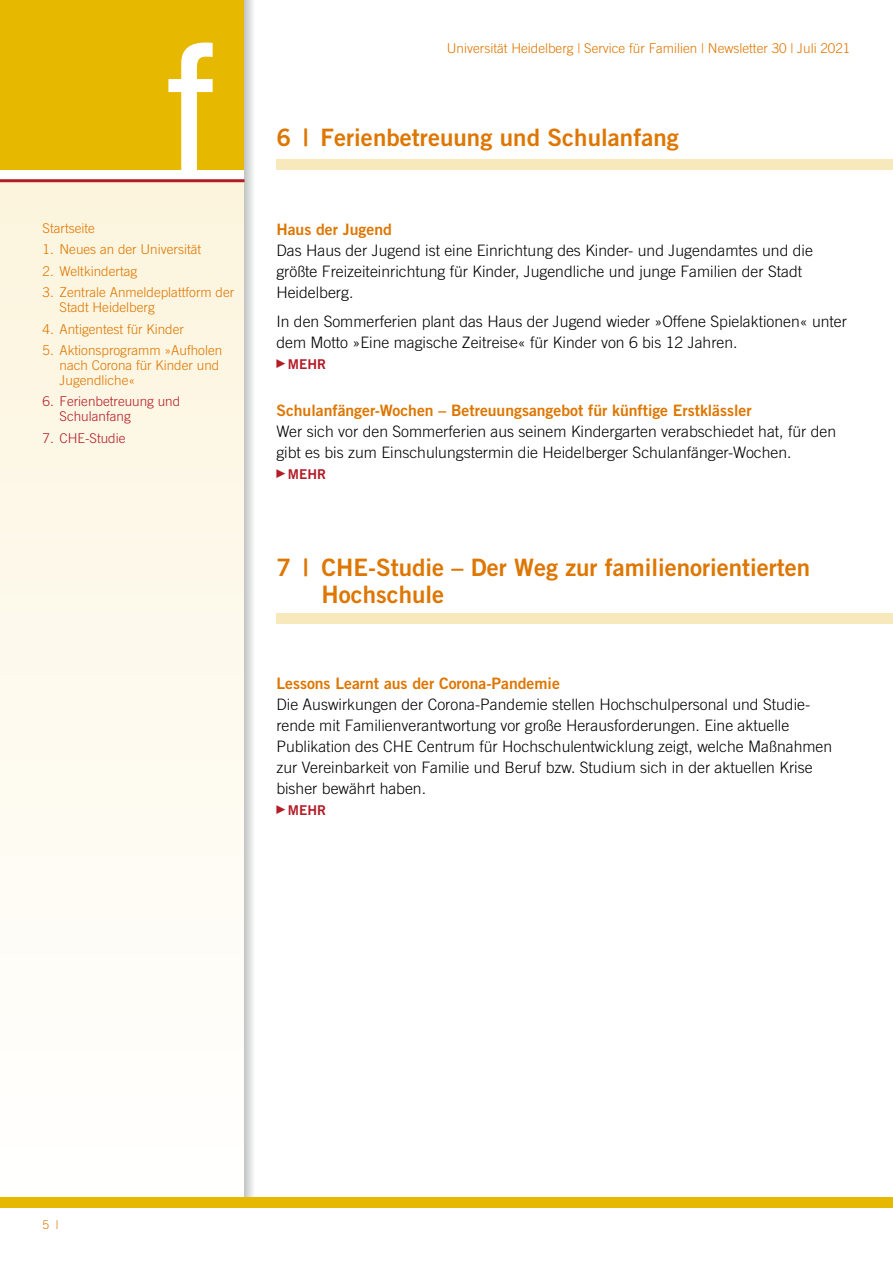
<style>
.page{position:relative;width:893px;height:1263px;background:#fff}
.page>*{position:absolute;margin:0;border:0;box-sizing:border-box;transform-origin:0 0}
.H1_Head_orange{font:24px/27px "Trade Gothic LT Std Bd 2";color:#de7600}
.H2_Subhead_orange{font:300 15.75px/20.9px "Trade Gothic LT Std";color:#000}
.Fließ{font:300 15.75px/21px "Trade Gothic LT Std";color:#000}
.H2_Subhead_orange-2{font:15.75px "Trade Gothic LT Std Bd 2";color:#de7600}
.Fließ_orange{font:300 13.5px/15px "Trade Gothic LT Std";color:#de7600}
.Fließ_orange-2{font:300 13.5px/15px "Trade Gothic LT Std";color:#b21c27}
.H2_Subhead_orange-3{font:13.5px "Trade Gothic LT Std Bd 2";color:#b21c27}
.Fließ-2{font:13.5px "Trade Gothic LT Std Bd 2";color:#b21c27}
.t1{font:300 12px "Trade Gothic LT Std";color:#de7600}
.s1{font-family:"Trade Gothic LT Std Bd 2";font-weight:400;color:#de7600}
</style>
<div class="page">
<div style="left:0;top:181px;width:244px;height:1016px;background:linear-gradient(to bottom,#fcf4dd,#fff)"></div>
<div style="left:0;top:0;width:244px;height:170px;background:#e7b800"></div>
<svg style="left:244px;top:0;width:9px;height:1197px;background:#d9dada"></svg>
<hr style="left:0;top:179px;width:244px;height:3px;background:#b21c27">
<svg style="left:168px;top:43px;width:45px;height:127px"></svg>
<div style="left:0;top:1197px;width:893px;height:11px;background:#e7b800"></div>
<div style="left:276px;top:159px;width:617px;height:11px;background:#f8e9bc"></div>
<div style="left:276px;top:613px;width:617px;height:11px;background:#f8e9bc"></div>
<p class="Fließ_orange" style="left:43px;top:221px;width:54px">Startseite</p>
<p class="Fließ_orange" style="left:43px;top:242px;width:160px">1. Neues an der Universität</p>
<p class="Fließ_orange" style="left:43px;top:263px;width:96px">2. Weltkindertag</p>
<p class="Fließ_orange" style="left:60px;top:285px;width:176px;text-indent:-17px">3. Zentrale Anmeldeplattform der<br>Stadt Heidelberg</p>
<p class="Fließ_orange" style="left:43px;top:321px;width:143px">4. Antigentest für Kinder</p>
<p class="Fließ_orange" style="left:60px;top:342px;width:164px;text-indent:-17px">5. Aktionsprogramm »Aufholen nach Corona für Kinder und<br>Jugendliche«</p>
<p class="Fließ_orange-2" style="left:60px;top:394px;width:122px;text-indent:-17px">6. Ferienbetreuung und<br>Schulanfang</p>
<p class="Fließ_orange-2" style="left:43px;top:430px;width:85px">7. CHE-Studie</p>
<p class="Fließ_orange" style="left:447px;top:40px;width:405px">Universität Heidelberg | Service für Familien | Newsletter 30 | Juli 2021</p>
<p class="H1_Head_orange" style="left:276px;top:124px;width:404px">6 | Ferienbetreuung und Schulanfang</p>
<p class="H2_Subhead_orange-2" style="left:276px;top:220px;width:117px">Haus der Jugend</p>
<p class="Fließ" style="left:276px;top:239px;width:538px">Das Haus der Jugend ist eine Einrichtung des Kinder- und Jugendamtes und die größte Freizeiteinrichtung für Kinder, Jugendliche und junge Familien der Stadt<br>Heidelberg.</p>
<p class="Fließ" style="left:276px;top:311px;width:572px">In den Sommerferien plant das Haus der Jugend wieder »Offene Spielaktionen« unter dem Motto »Eine magische Zeitreise« für Kinder von 6 bis 12 Jahren.</p>
<p class="Fließ-2" style="left:288px;top:356px;width:40px">MEHR</p>
<p class="H2_Subhead_orange" style="left:276px;top:400px;width:561px"><span class="s1">Schulanfänger-Wochen – Betreuungsangebot für künftige Erstklässler<br></span>Wer sich vor den Sommerferien aus seinem Kindergarten verabschiedet hat, für den gibt es bis zum Einschulungstermin die Heidelberger Schulanfänger-Wochen.</p>
<p class="H2_Subhead_orange-3" style="left:288px;top:465px;width:40px">MEHR</p>
<p class="H1_Head_orange" style="left:321px;top:553px;width:490px;text-indent:-45px">7 | CHE-Studie – Der Weg zur familienorientierten<br>Hochschule</p>
<p class="H2_Subhead_orange" style="left:276px;top:673px;width:557px"><span class="s1">Lessons Learnt aus der Corona-Pandemie<br></span>Die Auswirkungen der Corona-Pandemie stellen Hochschulpersonal und Studie&shy;rende mit Familienverantwortung vor große Herausforderungen. Eine aktuelle Publikation des CHE Centrum für Hochschulentwicklung zeigt, welche Maßnahmen zur Vereinbarkeit von Familie und Beruf bzw. Studium sich in der aktuellen Krise bisher bewährt haben.</p>
<p class="H2_Subhead_orange-3" style="left:288px;top:801px;width:40px">MEHR</p>
<p class="t1" style="left:43px;top:1218px;width:18px">5 |</p>
</div>
